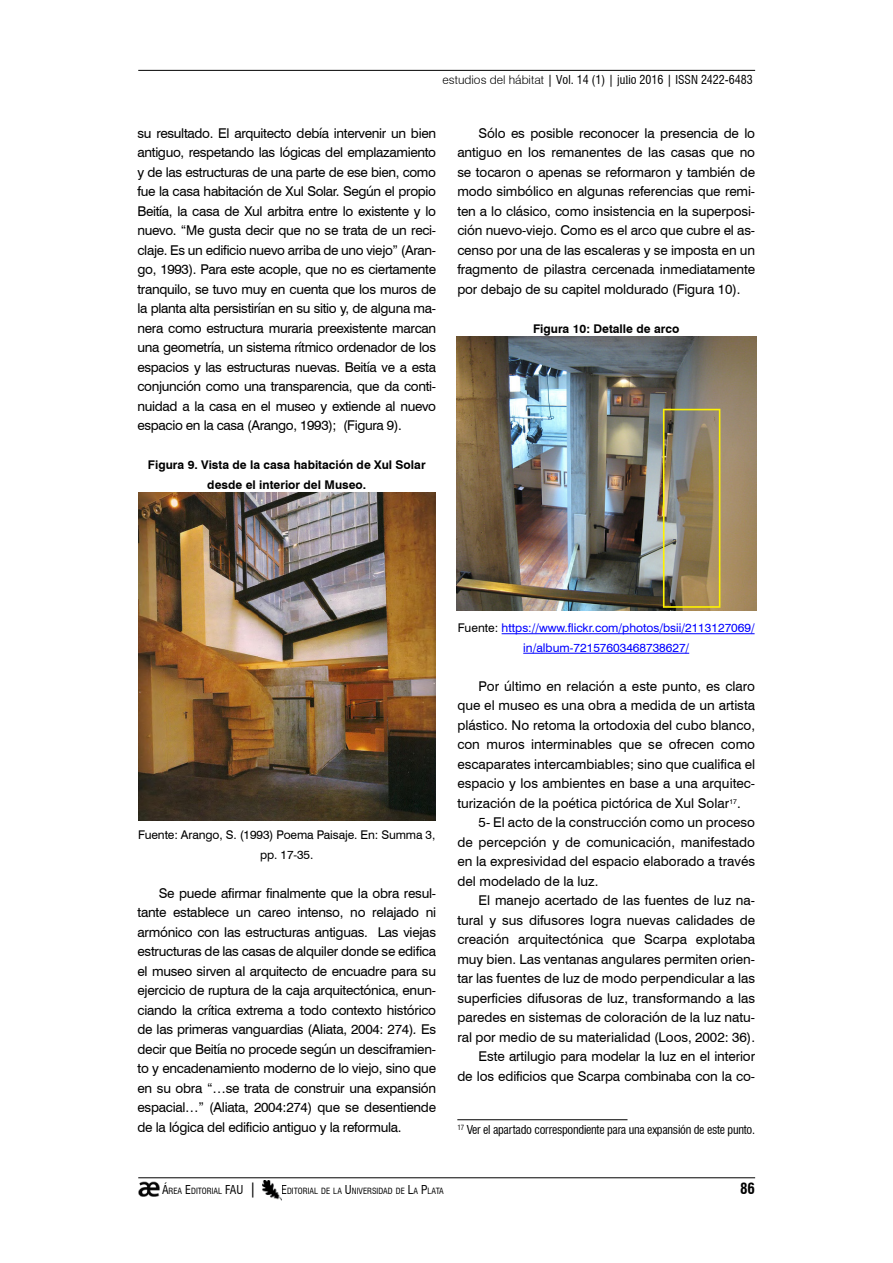
<style>
.page{position:relative;width:893px;height:1263px;background:#fff}
.page>*{position:absolute;margin:0;border:0;box-sizing:border-box;transform-origin:0 0}
.t1{font:700 condensed 15px "Swiss 721 BT";color:#000}
.t2{font:13.5px/19.5px "Swiss 721 BT";color:#000;text-align:justify}
.t3{font:700 12px/19.5px "Swiss 721 BT";color:#000;text-align:center}
.t4{font:12px/19.5px "Swiss 721 BT";color:#00f;text-align:center}
.t5{font:condensed 12px "Swiss 721 BT";letter-spacing:-.02em;color:#000}
.t6{font:12px/19.5px "Swiss 721 BT";letter-spacing:-.01em;color:#000;text-align:center}
.t7{font:condensed 12px "Swiss 721 BT";color:#000}
.t8{font:condensed 8.4px "Swiss 721 BT";color:#000}
.s1{font-weight:300;font-stretch:normal}
.s2{font-family:"Minion Pro";font-stretch:normal}
.s3{font-style:italic}
.s4{color:#000}
.s5{font-size:12px}
.s6{font-size:15px}
</style>
<div class="page">
<hr style="left:138px;top:70px;width:617px;height:1px;background:#000">
<hr style="left:138px;top:1177px;width:617px;height:1px;background:#000">
<img style="left:138px;top:1181px;width:21px;height:16px">
<img style="left:262px;top:1180px;width:19px;height:20px">
<img style="left:138px;top:492px;width:297px;height:328px">
<hr style="left:501px;top:633px;width:253px;height:1px;background:#00f">
<hr style="left:523px;top:653px;width:166px;height:1px;background:#00f">
<img style="left:456px;top:336px;width:300px;height:274px">
<hr style="left:457px;top:1119px;width:170px;height:1px;background:#000">
<p class="t7" style="left:442px;top:75px;width:312px"><span class="s1">estudios del hábitat</span> | Vol. 14 (1) | ju<span class="s2">l</span>io 2016 | ISSN 2422-6483</p>
<p class="t2" style="left:137px;top:125px;width:300px">su resultado. El arquitecto debía intervenir un bien antiguo, respetando las lógicas del emplazamiento y de las estructuras de una parte de ese bien, como fue la casa habitación de Xul Solar. Según el propio Beitía, la casa de Xul arbitra entre lo existente y lo nuevo. “Me gusta decir que no se trata de un reci&shy;claje. Es un edificio nuevo arriba de uno viejo” (Aran&shy;go, 1993). Para este acople, que no es ciertamente tranquilo, se tuvo muy en cuenta que los muros de la planta alta persistirían en su sitio y, de alguna ma&shy;nera como estructura muraria preexistente marcan una geometría, un sistema rítmico ordenador de los espacios y las estructuras nuevas. Beitía ve a esta conjunción como una transparencia, que da conti&shy;nuidad a la casa en el museo y extiende al nuevo espacio en la casa (Arango, 1993); (Figura 9).</p>
<p class="t3" style="left:148px;top:456px;width:279px">Figura 9. Vista de la casa habitación de Xul Solar desde el interior del Museo.</p>
<p class="t2" style="left:457px;top:125px;width:299px;text-indent:21px">Sólo es posible reconocer la presencia de lo antiguo en los remanentes de las casas que no se tocaron o apenas se reformaron y también de modo simbólico en algunas referencias que remi&shy;ten a lo clásico, como insistencia en la superposi&shy;ción nuevo-viejo. Como es el arco que cubre el as&shy;censo por una de las escaleras y se imposta en un fragmento de pilastra cercenada inmediatamente por debajo de su capitel moldurado (Figura 10).</p>
<p class="t3" style="left:533px;top:320px;width:148px">Figura 10: Detalle de arco</p>
<p class="t6" style="left:138px;top:827px;width:299px">Fuente: Arango, S. (1993) Poema Paisaje. En: Summa 3, pp. 17-35.</p>
<p class="t2" style="left:137px;top:885px;width:300px;text-indent:21px">Se puede afirmar finalmente que la obra resul&shy;tante establece un careo intenso, no relajado ni armónico con las estructuras antiguas. Las viejas estructuras de las casas de alquiler donde se edifica el museo sirven al arquitecto de encuadre para su ejercicio de ruptura de la caja arquitectónica, enun&shy;ciando la crítica extrema a todo contexto histórico de las primeras vanguardias (Aliata, 2004: 274)<span class="s3">.</span> Es decir que Beitía no procede según un desciframien&shy;to y encadenamiento moderno de lo viejo, sino que en su obra “…se trata de construir una expansión espacial…” (Aliata, 2004:274) que se desentiende de la lógica del edificio antiguo y la reformula.</p>
<p class="t4" style="left:458px;top:620px;width:298px"><span class="s4">Fuente:</span> https://www.flickr.com/photos/bsii/2113127069/ in/album-72157603468738627/</p>
<p class="t2" style="left:457px;top:678px;width:299px;text-indent:21px">Por último en relación a este punto, es claro que el museo es una obra a medida de un artista plástico. No retoma la ortodoxia del cubo blanco, con muros interminables que se ofrecen como escaparates intercambiables; sino que cualifica el espacio y los ambientes en base a una arquitec&shy;turización de la poética pictórica de Xul Solar<sup>17</sup>.</p>
<p class="t2" style="left:457px;top:814px;width:299px;text-indent:21px">5- El acto de la construcción como un proceso de percepción y de comunicación, manifestado en la expresividad del espacio elaborado a través del modelado de la luz.</p>
<p class="t2" style="left:457px;top:892px;width:299px;text-align:right">El manejo acertado de las fuentes de luz na&shy;tural y sus difusores logra nuevas calidades de creación arquitectónica que Scarpa explotaba muy bien. Las ventanas angulares permiten orien&shy;tar las fuentes de luz de modo perpendicular a las superficies difusoras de luz, transformando a las paredes en sistemas de coloración de la luz natu&shy;ral por medio de su materialidad (Loos, 2002: 36).<br>Este artilugio para modelar la luz en el interior<br>de los edificios que Scarpa combinaba con la co-</p>
<p class="t5" style="left:457px;top:1125px;width:299px"><sup>17</sup> Ver el apartado correspondiente para una expansión de este punto.</p>
<p class="t8" style="left:162px;top:1188px;width:96px"><span class="s5">Á</span>REA <span class="s5">E</span>DITORIAL <span class="s5">FAU</span> <span class="s6">|</span></p>
<p class="t8" style="left:281px;top:1188px;width:164px"><span class="s5">E</span>DITORIAL DE LA <span class="s5">U</span>NIVERSIDAD DE <span class="s5">L</span>A <span class="s5">P</span>LATA</p>
<p class="t1" style="left:740px;top:1183px;width:16px">86</p>
</div>
